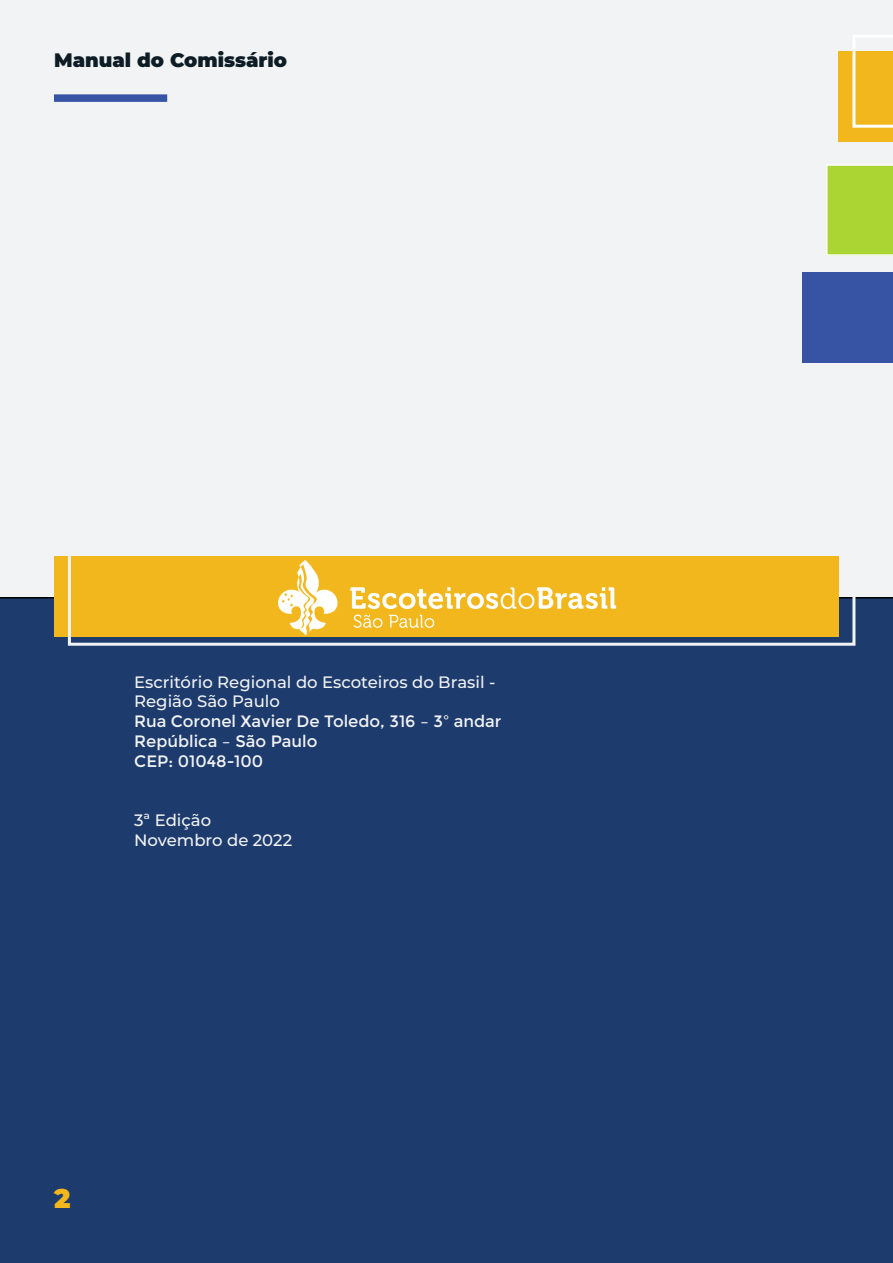
<style>
.page{position:relative;width:893px;height:1263px;background:#f1f3f4}
.page>*{position:absolute;margin:0;border:0;box-sizing:border-box;transform-origin:0 0}
.t1{font:900 27px "Montserrat";color:#f1b71c}
.t2{font:900 19.5px "Montserrat";color:#0d1c25}
.t3{font:500 16.5px/19.8px "Montserrat";color:#f1f3f4}
.t4{font:16.5px/19.8px "Montserrat";color:#f1f3f4}
</style>
<div class="page">
<div style="left:54px;top:94px;width:113px;height:8px;background:#3753a4"></div>
<div style="left:0;top:597px;width:893px;height:666px;background:#1e3b6d"></div>
<div style="left:54px;top:556px;width:785px;height:81px;background:#f1b71c"></div>
<div style="left:68px;top:540px;width:787px;height:106px;border:3px solid #f1f3f4"></div>
<div style="left:839px;top:51px;width:54px;height:90px;background:#f1b71c"></div>
<div style="left:826px;top:165px;width:67px;height:91px;background:#abd533"></div>
<div style="left:803px;top:273px;width:90px;height:90px;background:#3753a4"></div>
<svg style="left:852px;top:35px;width:41px;height:93px"></svg>
<img style="left:278px;top:560px;width:339px;height:76px">
<p class="t2" style="left:54px;top:45px;width:234px">Manual do Comissário</p>
<p class="t3" style="left:134px;top:671px;width:363px">Escritório Regional do Escoteiros do Brasil -<br>Região São Paulo</p>
<p class="t4" style="left:134px;top:712px;width:369px">Rua Coronel Xavier De Toledo, 316 – 3º andar<br>República – São Paulo<br>CEP: 01048-100</p>
<p class="t3" style="left:134px;top:810px;width:159px">3ª Edição<br>Novembro de 2022</p>
<h1 class="t1" style="left:54px;top:1178px;width:18px">2</h1>
</div>
